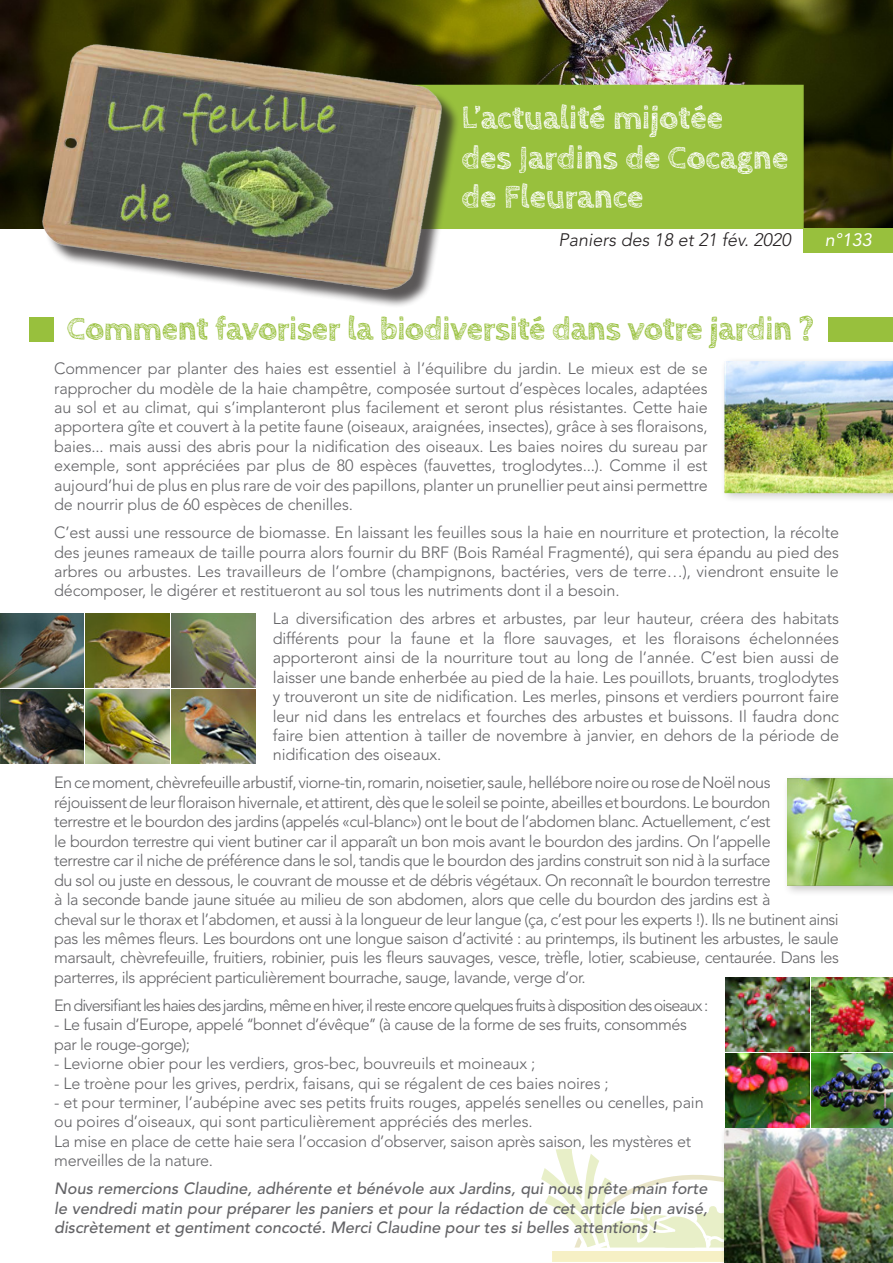
<style>
.page{position:relative;width:893px;height:1263px;background:#fff}
.page>*{position:absolute;margin:0;border:0;box-sizing:border-box;transform-origin:0 0}
.t1{font:700 33px "Cabin Sketch";color:#fff}
.t2{font:700 33px "Cabin Sketch";letter-spacing:-.01em;color:#98c03d}
.t3{font:italic 300 18px "Avenir LT Std";color:#231f20}
.t4{font:italic 18px "Avenir LT Std";color:#fff}
.t5{font:300 16.2px/19.5px "Avenir LT Std";letter-spacing:-.03em;color:#636366;text-align:justify}
.t6{font:300 16.2px/19.5px "Avenir LT Std";letter-spacing:-.01em;color:#636366}
.t7{font:italic 500 16.2px/19.5px "Avenir LT Std";color:#636366;text-align:justify}
.t8{font:300 16.2px "Avenir LT Std";letter-spacing:-.06em;color:#636366}
</style>
<div class="page">
<div style="left:30px;top:318px;width:863px;height:24px;background:#98c03d"></div>
<img style="left:0;top:0;width:893px;height:229px">
<div style="left:803px;top:228px;width:90px;height:24px;background:#98c03d"></div>
<div style="left:54px;top:310px;width:774px;height:39px;background:#fff"></div>
<div style="left:395px;top:85px;width:409px;height:144px;background:#98c03d"></div>
<img style="left:20px;top:32px;width:441px;height:271px">
<div style="left:720px;top:357px;width:173px;height:146px;background:#231f20;opacity:.25"></div>
<img style="left:725px;top:362px;width:168px;height:132px">
<svg style="left:541px;top:1149px;width:178px;height:99px"></svg>
<div style="left:552px;top:1251px;width:290px;height:11px;background:#f6f0c5"></div>
<div style="left:782px;top:774px;width:111px;height:123px;background:#231f20;opacity:.25"></div>
<img style="left:788px;top:777px;width:105px;height:110px">
<img style="left:0;top:613px;width:84px;height:74px">
<img style="left:86px;top:613px;width:84px;height:74px">
<img style="left:172px;top:613px;width:84px;height:74px">
<img style="left:0;top:689px;width:84px;height:74px">
<img style="left:86px;top:689px;width:84px;height:74px">
<img style="left:172px;top:689px;width:84px;height:74px">
<div style="left:719px;top:1124px;width:174px;height:139px;background:#231f20;opacity:.25"></div>
<img style="left:725px;top:1129px;width:168px;height:134px">
<img style="left:725px;top:977px;width:85px;height:74px">
<img style="left:812px;top:977px;width:81px;height:74px">
<img style="left:725px;top:1053px;width:85px;height:74px">
<img style="left:812px;top:1053px;width:81px;height:74px">
<p class="t1" style="left:461px;top:99px;width:263px">L’actualité mijotée</p>
<p class="t1" style="left:461px;top:139px;width:328px">des Jardins de Cocagne</p>
<p class="t1" style="left:461px;top:178px;width:184px">de Fleurance</p>
<p class="t3" style="left:559px;top:229px;width:234px">Paniers des 18 et 21 fév. 2020</p>
<p class="t4" style="left:825px;top:230px;width:49px">n°133</p>
<p class="t2" style="left:67px;top:310px;width:749px">Comment favoriser la biodiversité dans votre jardin ?</p>
<p class="t5" style="left:54px;top:359px;width:655px">Commencer par planter des haies est essentiel à l’équilibre du jardin. Le mieux est de se rapprocher du modèle de la haie champêtre, composée surtout d’espèces locales, adaptées au sol et au climat, qui s’implanteront plus facilement et seront plus résistantes. Cette haie apportera gîte et couvert à la petite faune (oiseaux, araignées, insectes), grâce à ses floraisons, baies... mais aussi des abris pour la nidification des oiseaux. Les baies noires du sureau par exemple, sont appréciées par plus de 80 espèces (fauvettes, troglodytes...). Comme il est aujourd’hui de plus en plus rare de voir des papillons, planter un prunellier peut ainsi permettre de nourrir plus de 60 espèces de chenilles.</p>
<p class="t5" style="left:54px;top:523px;width:786px">C’est aussi une ressource de biomasse. En laissant les feuilles sous la haie en nourriture et protection, la récolte des jeunes rameaux de taille pourra alors fournir du BRF (Bois Raméal Fragmenté), qui sera épandu au pied des arbres ou arbustes. Les travailleurs de l’ombre (champignons, bactéries, vers de terre…), viendront ensuite le décomposer, le digérer et restitueront au sol tous les nutriments dont il a besoin.</p>
<p class="t5" style="left:273px;top:609px;width:568px">La diversification des arbres et arbustes, par leur hauteur, créera des habitats différents pour la faune et la flore sauvages, et les floraisons échelonnées apporteront ainsi de la nourriture tout au long de l’année. C’est bien aussi de laisser une bande enherbée au pied de la haie. Les pouillots, bruants, troglodytes y trouveront un site de nidification. Les merles, pinsons et verdiers pourront faire leur nid dans les entrelacs et fourches des arbustes et buissons. Il faudra donc faire bien attention à tailler de novembre à janvier, en dehors de la période de nidification des oiseaux.</p>
<p class="t5" style="left:54px;top:773px;width:786px;text-align:left">En ce moment, chèvrefeuille arbustif, viorne-tin, romarin, noisetier, saule, hellébore noire ou rose de Noël nous réjouissent de leur floraison hivernale, et attirent, dès que le soleil se pointe, abeilles et bourdons. Le bourdon<br>terrestre et le bourdon des jardins (appelés «cul-blanc») ont le bout de l’abdomen blanc. Actuellement, c’est<br>le bourdon terrestre qui vient butiner car il apparaît un bon mois avant le bourdon des jardins. On l’appelle<br>terrestre car il niche de préférence dans le sol, tandis que le bourdon des jardins construit son nid à la surface<br>du sol ou juste en dessous, le couvrant de mousse et de débris végétaux. On reconnaît le bourdon terrestre<br>à la seconde bande jaune située au milieu de son abdomen, alors que celle du bourdon des jardins est à<br>cheval sur le thorax et l’abdomen, et aussi à la longueur de leur langue (ça, c’est pour les experts !). Ils ne butinent ainsi pas les mêmes fleurs. Les bourdons ont une longue saison d’activité : au printemps, ils butinent les arbustes, le saule marsault, chèvrefeuille, fruitiers, robinier, puis les fleurs sauvages, vesce, trèfle, lotier, scabieuse, centaurée. Dans les parterres, ils apprécient particulièrement bourrache, sauge, lavande, verge d’or.</p>
<p class="t8" style="left:54px;top:996px;width:656px">En diversifiant les haies des jardins, même en hiver, il reste encore quelques fruits à disposition des oiseaux :</p>
<p class="t5" style="left:54px;top:1015px;width:634px">- Le fusain d’Europe, appelé ‘‘bonnet d’évêque’’ (à cause de la forme de ses fruits, consommés par le rouge-gorge);</p>
<p class="t6" style="left:54px;top:1054px;width:483px">- Leviorne obier pour les verdiers, gros-bec, bouvreuils et moineaux ;</p>
<p class="t6" style="left:54px;top:1073px;width:556px">- Le troène pour les grives, perdrix, faisans, qui se régalent de ces baies noires ;</p>
<p class="t6" style="left:54px;top:1093px;width:651px">- et pour terminer, l’aubépine avec ses petits fruits rouges, appelés senelles ou cenelles, pain ou poires d’oiseaux, qui sont particulièrement appréciés des merles.<br>La mise en place de cette haie sera l’occasion d’observer, saison après saison, les mystères et merveilles de la nature.</p>
<p class="t7" style="left:54px;top:1179px;width:655px">Nous remercions Claudine, adhérente et bénévole aux Jardins, qui nous prête main forte le vendredi matin pour préparer les paniers et pour la rédaction de cet article bien avisé, discrètement et gentiment concocté. Merci Claudine pour tes si belles attentions !</p>
</div>
